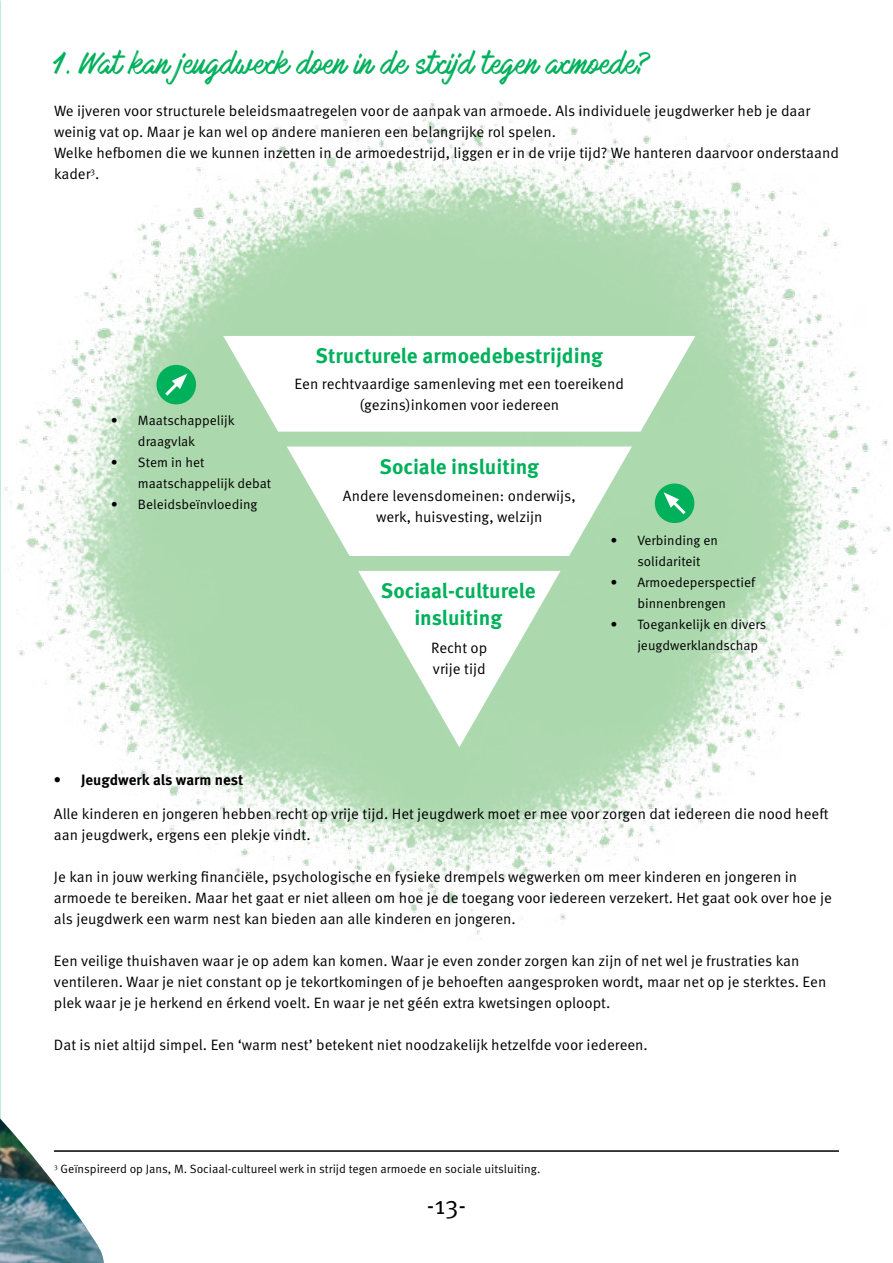
<style>
.page{position:relative;width:893px;height:1263px;background:#fff}
.page>*{position:absolute;margin:0;border:0;box-sizing:border-box;transform-origin:0 0}
.t1{font:27px "OVA";color:#00b05b}
.t2{font:25.5px "Meta Pro";color:#000}
.t3{font:700 21px/27px "Meta Pro";color:#00b05b;text-align:center}
.t4{font:15px/21px "Meta Pro";color:#000}
.t5{font:700 15px "Meta Pro";color:#000}
.t6{font:13.5px/21px "Meta Pro";color:#000}
.t7{font:12px "Meta Pro";color:#000}
</style>
<div class="page">
<img style="left:0;top:1118px;width:3px;height:145px">
<img style="left:3px;top:101px;width:888px;height:1162px">
<svg style="left:223px;top:336px;width:472px;height:411px;fill:#add9af"></svg>
<div style="left:156px;top:365px;width:40px;height:39px;background:#00b05b;border-radius:50%"></div>
<svg style="left:162px;top:374px;width:25px;height:25px"></svg>
<div style="left:655px;top:483px;width:39px;height:40px;background:#00b05b;border-radius:50%"></div>
<svg style="left:663px;top:492px;width:23px;height:23px"></svg>
<hr style="left:54px;top:1150px;width:785px;height:2px;background:#000">
<h1 class="t1" style="left:54px;top:49px;width:599px">1. Wat kan jeugdwerk doen in de strijd tegen armoede?</h1>
<p class="t4" style="left:54px;top:101px;width:786px">We ijveren voor structurele beleidsmaatregelen voor de aanpak van armoede. Als individuele jeugdwerker heb je daar weinig vat op. Maar je kan wel op andere manieren een belangrijke rol spelen.<br>Welke hefbomen die we kunnen inzetten in de armoedestrijd, liggen er in de vrije tijd? We hanteren daarvoor onderstaand kader<sup>3</sup>.</p>
<p class="t6" style="left:138px;top:410px;width:98px;text-indent:-27px">• Maatschappelijk draagvlak</p>
<p class="t6" style="left:138px;top:452px;width:135px;text-indent:-27px">• Stem in het maatschappelijk debat</p>
<p class="t6" style="left:111px;top:494px;width:148px">• Beleidsbeïnvloeding</p>
<h3 class="t3" style="left:316px;top:343px;width:289px">Structurele armoedebestrijding</h3>
<p class="t4" style="left:295px;top:373px;width:331px;text-align:center">Een rechtvaardige samenleving met een toereikend (gezins)inkomen voor iedereen</p>
<h3 class="t3" style="left:380px;top:453px;width:161px">Sociale insluiting</h3>
<p class="t4" style="left:343px;top:485px;width:234px;text-align:center">Andere levensdomeinen: onderwijs, werk, huisvesting, welzijn</p>
<h3 class="t3" style="left:381px;top:578px;width:156px">Sociaal-culturele insluiting</h3>
<p class="t4" style="left:431px;top:637px;width:58px">Recht op vrije tijd</p>
<p class="t6" style="left:637px;top:530px;width:82px;text-indent:-27px">• Verbinding en solidariteit</p>
<p class="t6" style="left:610px;top:572px;width:146px;text-align:center">• Armoedeperspectief binnenbrengen</p>
<p class="t6" style="left:637px;top:614px;width:130px;text-indent:-27px">• Toegankelijk en divers jeugdwerklandschap</p>
<p class="t5" style="left:54px;top:771px;width:191px">• Jeugdwerk als warm nest</p>
<p class="t4" style="left:54px;top:803px;width:776px">Alle kinderen en jongeren hebben recht op vrije tijd. Het jeugdwerk moet er mee voor zorgen dat iedereen die nood heeft aan jeugdwerk, ergens een plekje vindt.</p>
<p class="t4" style="left:54px;top:866px;width:779px">Je kan in jouw werking financiële, psychologische en fysieke drempels wegwerken om meer kinderen en jongeren in armoede te bereiken. Maar het gaat er niet alleen om hoe je de toegang voor iedereen verzekert. Het gaat ook over hoe je als jeugdwerk een warm nest kan bieden aan alle kinderen en jongeren.</p>
<p class="t4" style="left:54px;top:950px;width:774px">Een veilige thuishaven waar je op adem kan komen. Waar je even zonder zorgen kan zijn of net wel je frustraties kan ventileren. Waar je niet constant op je tekortkomingen of je behoeften aangesproken wordt, maar net op je sterktes. Een plek waar je je herkend en érkend voelt. En waar je net géén extra kwetsingen oploopt.</p>
<p class="t4" style="left:54px;top:1034px;width:595px">Dat is niet altijd simpel. Een ‘warm nest’ betekent niet noodzakelijk hetzelfde voor iedereen.</p>
<p class="t7" style="left:54px;top:1162px;width:488px"><sup>3</sup> Geïnspireerd op Jans, M. Sociaal-cultureel werk in strijd tegen armoede en sociale uitsluiting.</p>
<h2 class="t2" style="left:427px;top:1190px;width:41px">-13-</h2>
</div>
